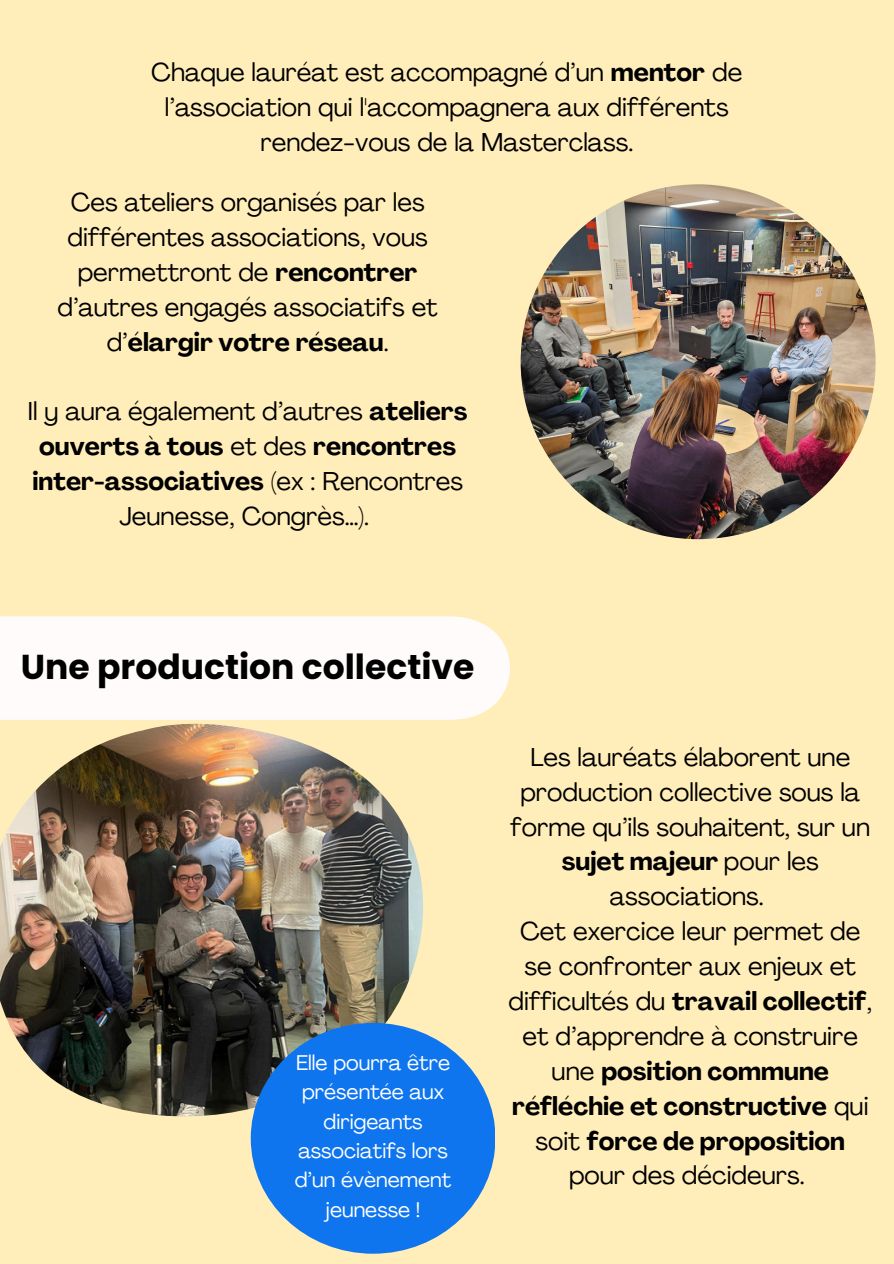
<style>
.page{position:relative;width:894px;height:1264px;background:#fff}
.page>*{position:absolute;margin:0;border:0;box-sizing:border-box;transform-origin:0 0}
.t1{font:700 34.5px "Poppins";color:#000}
.t2{font:25.5px/35px "Agrandir";color:#000;text-align:center}
.t3{font:21px/29.2px "Agrandir";color:#fff;text-align:center}
.s1{font-weight:700}
</style>
<div class="page">
<div style="left:0;top:0;width:893px;height:1263px;background:#ffeeba"></div>
<div style="left:0;top:616px;width:510px;height:104px;background:#fffbfb"></div>
<img style="left:520px;top:184px;width:355px;height:355px;border-radius:50%">
<img style="left:0;top:723px;width:423px;height:393px">
<div style="left:251px;top:1022px;width:244px;height:231px;background:#0f75ef;border-radius:50%"></div>
<h2 class="t2" style="left:151px;top:58px;width:592px">Chaque lauréat est accompagné d’un <span class="s1">mentor</span> de l’association qui l'accompagnera aux différents rendez-vous de la Masterclass.</h2>
<p class="t2" style="left:57px;top:187px;width:381px">Ces ateliers organisés par les différentes associations, vous permettront de <span class="s1">rencontrer </span>d’autres engagés associatifs et d’<span class="s1">élargir votre réseau</span>.</p>
<h1 class="t2" style="left:28px;top:396px;width:441px">Il y aura également d’autres <span class="s1">ateliers ouverts à tous</span> et des <span class="s1">rencontres inter-associatives</span> (ex : Rencontres<br>Jeunesse, Congrès…).</h1>
<p class="t1" style="left:21px;top:643px;width:455px">Une production collective</p>
<h2 class="t3" style="left:295px;top:1050px;width:158px">Elle pourra être présentée aux dirigeants associatifs lors d’un évènement jeunesse !</h2>
<p class="t2" style="left:508px;top:742px;width:365px">Les lauréats élaborent une production collective sous la forme qu’ils souhaitent, sur un <span class="s1">sujet majeur</span> pour les associations.<br>Cet exercice leur permet de se confronter aux enjeux et difficultés du <span class="s1">travail collectif</span>, et d’apprendre à construire une <span class="s1">position commune réfléchie et constructive</span> qui soit <span class="s1">force de proposition </span>pour des décideurs.</p>
</div>
